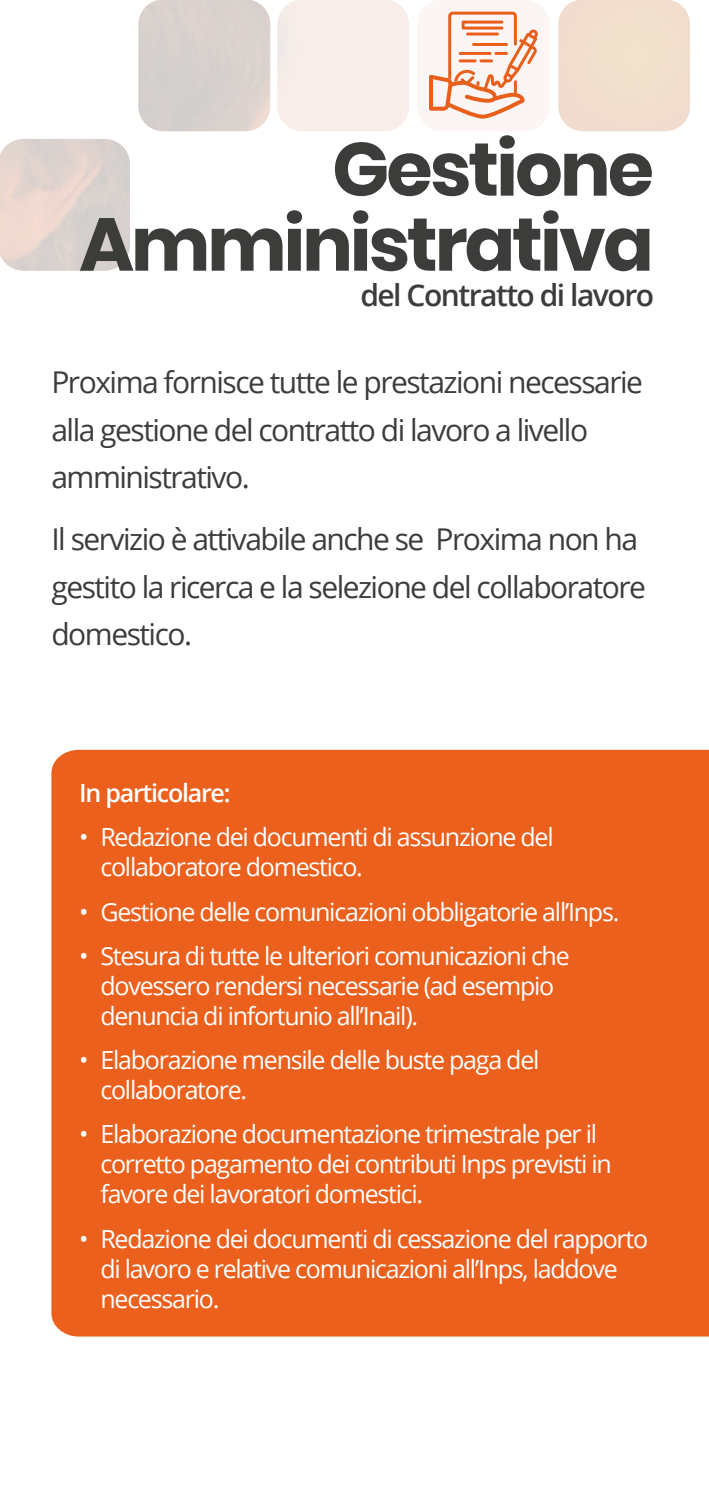
<style>
.page{position:relative;width:709px;height:1489px;background:#fff}
.page>*{position:absolute;margin:0;border:0;box-sizing:border-box;transform-origin:0 0}
.t1{font:700 75px/75px "Poppins";letter-spacing:-.04em;color:#3c3c3b;text-align:right}
.t2{font:30px/47.5px "Open Sans";letter-spacing:-.05em;color:#3c3c3b}
.t3{font:600 30px "Open Sans";letter-spacing:-.05em;color:#3c3c3b}
.t4{font:25px/30px "Open Sans";letter-spacing:-.05em;color:#fff}
.t5{font:600 25px "Open Sans";letter-spacing:-.05em;color:#fff}
</style>
<div class="page">
<img style="left:418px;top:0;width:131px;height:131px">
<img style="left:138px;top:0;width:132px;height:131px">
<div style="left:558px;top:0;width:132px;height:131px;background:#f1decd"></div>
<div style="left:51px;top:749px;width:658px;height:587px;background:#eb601d"></div>
<h1 class="t1" style="left:79px;top:132px;width:576px">Gestione<br>Amministrativa</h1>
<p class="t3" style="left:360px;top:275px;width:295px">del Contratto di lavoro</p>
<p class="t2" style="left:51px;top:358px;width:593px">Proxima fornisce tutte le prestazioni necessarie alla gestione del contratto di lavoro a livello amministrativo.</p>
<p class="t2" style="left:51px;top:514px;width:596px">Il servizio è attivabile anche se Proxima non ha gestito la ricerca e la selezione del collaboratore domestico.</p>
<p class="t5" style="left:79px;top:776px;width:153px">In particolare:</p>
<p class="t4" style="left:100px;top:821px;width:455px;text-indent:-21px">• Redazione dei documenti di assunzione del collaboratore domestico.</p>
<p class="t4" style="left:79px;top:895px;width:541px">• Gestione delle comunicazioni obbligatorie all’Inps.</p>
<p class="t4" style="left:100px;top:940px;width:471px;text-indent:-21px">• Stesura di tutte le ulteriori comunicazioni che dovessero rendersi necessarie (ad esempio denuncia di infortunio all’Inail).</p>
<p class="t4" style="left:100px;top:1044px;width:440px;text-indent:-21px">• Elaborazione mensile delle buste paga del collaboratore.</p>
<p class="t4" style="left:100px;top:1118px;width:513px;text-indent:-21px">• Elaborazione documentazione trimestrale per il corretto pagamento dei contributi Inps previsti in favore dei lavoratori domestici.</p>
<p class="t4" style="left:100px;top:1222px;width:549px;text-indent:-21px">• Redazione dei documenti di cessazione del rapporto di lavoro e relative comunicazioni all’Inps, laddove necessario.</p>
</div>
